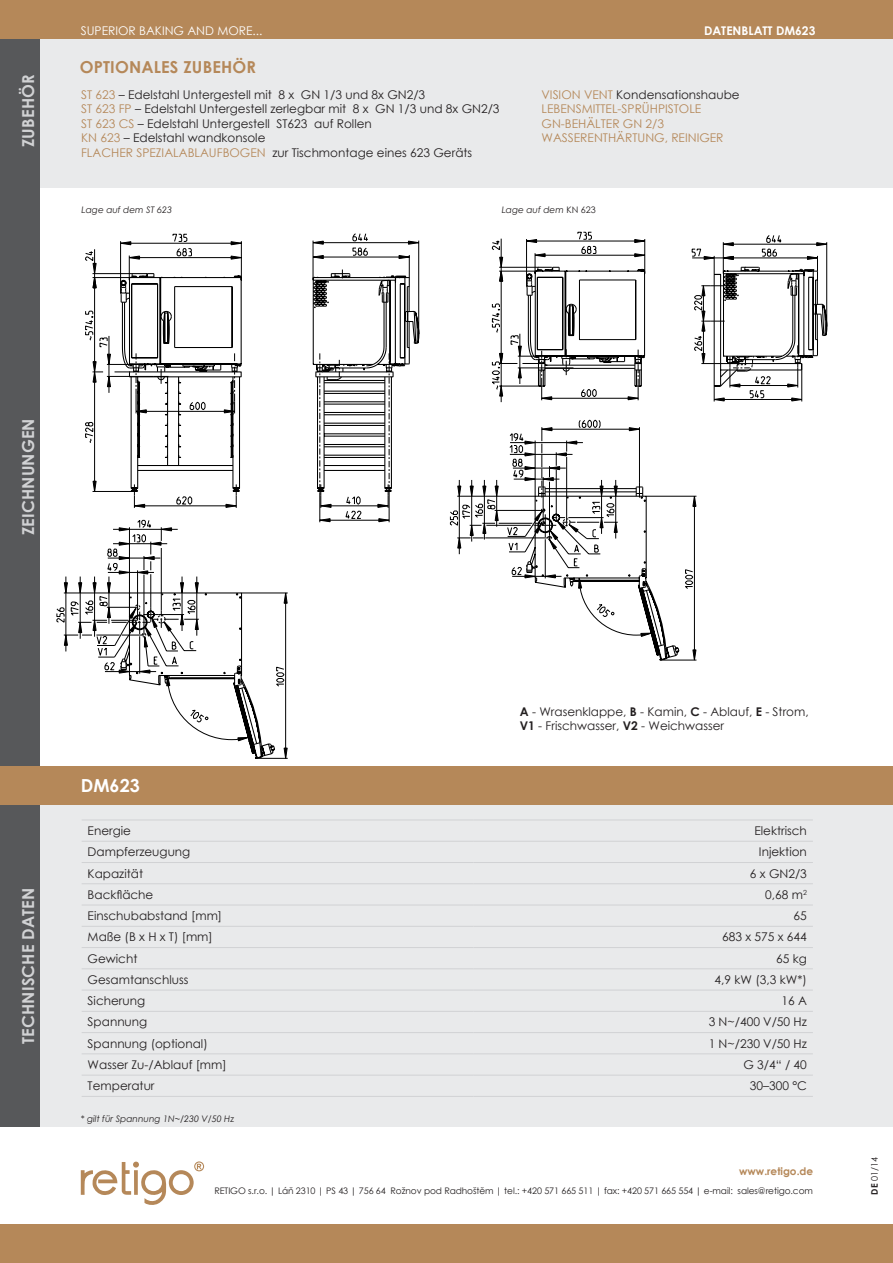
<style>
.page{position:relative;width:893px;height:1263px;background:#fff}
.page>*{position:absolute;margin:0;border:0;box-sizing:border-box;transform-origin:0 0}
.t1{font:700 18px "Century Gothic";color:#fff}
.t2{font:700 16.5px "Century Gothic";letter-spacing:.01em;color:#d1d2d4}
.t3{font:700 16.5px "Century Gothic";letter-spacing:.01em;color:#b58859}
.t4{font:12px/14.4px "Century Gothic";color:#231f20}
.t5{font:12px "Century Gothic";color:#b58859}
.t6{font:12px "Century Gothic";color:#fff}
.t7{font:700 12px "Century Gothic";color:#fff}
.t8{font:700 10.5px "Century Gothic";color:#b58859}
.t9{font:9px "Century Gothic";letter-spacing:-.01em;color:#231f20}
.t10{font:italic 9px "Century Gothic";color:#231f20}
.s1{color:#b58859}
.s2{font-style:normal}
.s3{font-weight:700}
</style>
<div class="page">
<div style="left:0;top:34px;width:893px;height:153px;background:#e9eaeb"></div>
<div style="left:0;top:767px;width:893px;height:360px;background:#e9eaeb"></div>
<div style="left:0;top:33px;width:40px;height:1094px;background:#57585a"></div>
<div style="left:0;top:0;width:893px;height:38px;background:#b58859"></div>
<div style="left:0;top:1225px;width:893px;height:38px;background:#b58859"></div>
<svg style="left:81px;top:1161px;width:123px;height:44px"></svg>
<div style="left:0;top:766px;width:893px;height:39px;background:#b58859"></div>
<hr style="left:82px;top:1075px;width:391px;height:1px;background:#d1d2d4">
<hr style="left:473px;top:1075px;width:340px;height:1px;background:#d1d2d4">
<hr style="left:82px;top:819px;width:391px;height:1px;background:#d1d2d4">
<hr style="left:473px;top:819px;width:340px;height:1px;background:#d1d2d4">
<hr style="left:82px;top:841px;width:391px;height:1px;background:#d1d2d4">
<hr style="left:473px;top:841px;width:340px;height:1px;background:#d1d2d4">
<hr style="left:82px;top:862px;width:391px;height:1px;background:#d1d2d4">
<hr style="left:473px;top:862px;width:340px;height:1px;background:#d1d2d4">
<hr style="left:82px;top:883px;width:391px;height:1px;background:#d1d2d4">
<hr style="left:473px;top:883px;width:340px;height:1px;background:#d1d2d4">
<hr style="left:82px;top:905px;width:391px;height:1px;background:#d1d2d4">
<hr style="left:473px;top:905px;width:340px;height:1px;background:#d1d2d4">
<hr style="left:82px;top:926px;width:391px;height:1px;background:#d1d2d4">
<hr style="left:473px;top:926px;width:340px;height:1px;background:#d1d2d4">
<hr style="left:82px;top:947px;width:391px;height:1px;background:#d1d2d4">
<hr style="left:473px;top:947px;width:340px;height:1px;background:#d1d2d4">
<hr style="left:82px;top:968px;width:391px;height:1px;background:#d1d2d4">
<hr style="left:473px;top:968px;width:340px;height:1px;background:#d1d2d4">
<hr style="left:82px;top:990px;width:391px;height:1px;background:#d1d2d4">
<hr style="left:473px;top:990px;width:340px;height:1px;background:#d1d2d4">
<hr style="left:82px;top:1011px;width:391px;height:1px;background:#d1d2d4">
<hr style="left:473px;top:1011px;width:340px;height:1px;background:#d1d2d4">
<hr style="left:82px;top:1032px;width:391px;height:1px;background:#d1d2d4">
<hr style="left:473px;top:1032px;width:340px;height:1px;background:#d1d2d4">
<hr style="left:82px;top:1053px;width:391px;height:1px;background:#d1d2d4">
<hr style="left:473px;top:1053px;width:340px;height:1px;background:#d1d2d4">
<hr style="left:82px;top:1096px;width:391px;height:1px;background:#d1d2d4">
<hr style="left:473px;top:1096px;width:340px;height:1px;background:#d1d2d4">
<svg style="left:56px;top:233px;width:364px;height:526px"></svg>
<svg style="left:449px;top:232px;width:378px;height:429px"></svg>
<p class="t2" style="left:16px;top:147px;width:74px;rotate:-90deg">ZUBEHÖR</p>
<p class="t6" style="left:81px;top:22px;width:183px">SUPERIOR BAKING AND MORE...</p>
<p class="t3" style="left:80px;top:54px;width:178px">OPTIONALES ZUBEHÖR</p>
<p class="t4" style="left:81px;top:87px;width:346px"><span class="s1">ST 623</span> – Edelstahl Untergestell mit 8 x GN 1/3 und 8x GN2/3</p>
<p class="t4" style="left:81px;top:102px;width:420px"><span class="s1">ST 623 FP</span> – Edelstahl Untergestell zerlegbar mit 8 x GN 1/3 und 8x GN2/3</p>
<p class="t4" style="left:81px;top:116px;width:292px"><span class="s1">ST 623 CS</span> – Edelstahl Untergestell ST623 auf Rollen</p>
<p class="t4" style="left:81px;top:131px;width:186px"><span class="s1">KN 623</span> – Edelstahl wandkonsole</p>
<p class="t4" style="left:81px;top:145px;width:393px"><span class="s1">FLACHER SPEZIALABLAUFBOGEN</span> zur Tischmontage eines 623 Geräts</p>
<p class="t7" style="left:704px;top:21px;width:113px">DATENBLATT DM623</p>
<p class="t4" style="left:541px;top:87px;width:200px"><span class="s1">VISION VENT</span> Kondensationshaube</p>
<p class="t5" style="left:541px;top:101px;width:161px">LEBENSMITTEL-SPRÜHPISTOLE</p>
<p class="t5" style="left:541px;top:115px;width:124px">GN-BEHÄLTER GN 2/3</p>
<p class="t5" style="left:541px;top:129px;width:184px">WASSERENTHÄRTUNG, REINIGER</p>
<p class="t10" style="left:82px;top:203px;width:92px">Lage auf dem ST 623</p>
<p class="t10" style="left:502px;top:203px;width:96px">Lage auf dem <span class="s2">KN 623</span></p>
<p class="t2" style="left:16px;top:535px;width:118px;rotate:-90deg">ZEICHNUNGEN</p>
<p class="t2" style="left:16px;top:1044px;width:158px;rotate:-90deg">TECHNISCHE DATEN</p>
<p class="t1" style="left:81px;top:772px;width:61px">DM623</p>
<p class="t4" style="left:520px;top:704px;width:290px"><span class="s3">A</span> - Wrasenklappe, <span class="s3">B</span> - Kamin, <span class="s3">C</span> - Ablauf, <span class="s3">E</span> - Strom,<br><span class="s3">V1</span> - Frischwasser, <span class="s3">V2</span> - Weichwasser</p>
<p class="t4" style="left:88px;top:823px;width:45px">Energie</p>
<p class="t4" style="left:754px;top:823px;width:54px">Elektrisch</p>
<p class="t4" style="left:88px;top:844px;width:104px">Dampferzeugung</p>
<p class="t4" style="left:759px;top:844px;width:49px">Injektion</p>
<p class="t4" style="left:88px;top:866px;width:57px">Kapazität</p>
<p class="t4" style="left:750px;top:866px;width:58px">6 x GN2/3</p>
<p class="t4" style="left:88px;top:887px;width:67px">Backfläche</p>
<p class="t4" style="left:765px;top:887px;width:43px">0,68 m<sup>2</sup></p>
<p class="t4" style="left:88px;top:908px;width:136px">Einschubabstand [mm]</p>
<p class="t4" style="left:794px;top:908px;width:15px">65</p>
<p class="t4" style="left:88px;top:929px;width:127px">Maße (B x H x T) [mm]</p>
<p class="t4" style="left:722px;top:929px;width:86px">683 x 575 x 644</p>
<p class="t4" style="left:88px;top:951px;width:51px">Gewicht</p>
<p class="t4" style="left:776px;top:951px;width:32px">65 kg</p>
<p class="t4" style="left:88px;top:972px;width:102px">Gesamtanschluss</p>
<p class="t4" style="left:715px;top:972px;width:94px">4,9 kW (3,3 kW*)</p>
<p class="t4" style="left:88px;top:993px;width:59px">Sicherung</p>
<p class="t4" style="left:781px;top:993px;width:27px">16 A</p>
<p class="t4" style="left:88px;top:1014px;width:61px">Spannung</p>
<p class="t4" style="left:709px;top:1014px;width:100px">3 N~/400 V/50 Hz</p>
<p class="t4" style="left:88px;top:1036px;width:122px">Spannung (optional)</p>
<p class="t4" style="left:709px;top:1036px;width:100px">1 N~/230 V/50 Hz</p>
<p class="t4" style="left:88px;top:1057px;width:141px">Wasser Zu-/Ablauf [mm]</p>
<p class="t4" style="left:743px;top:1057px;width:65px">G 3/4“ / 40</p>
<p class="t4" style="left:88px;top:1078px;width:68px">Temperatur</p>
<p class="t4" style="left:750px;top:1078px;width:59px">30–300 °C</p>
<p class="t10" style="left:81px;top:1112px;width:155px">* gilt für Spannung 1N~/230 V/50 Hz</p>
<p class="t8" style="left:739px;top:1163px;width:76px">www.retigo.de</p>
<p class="t9" style="left:215px;top:1184px;width:600px">RETIGO s.r.o. | Láň 2310 | PS 43 | 756 64 Rožnov pod Radhoštěm | tel.: +420 571 665 511 | fax: +420 571 665 554 | e-mail: sales@retigo.com</p>
<p class="t9" style="left:868px;top:1195px;width:39px;rotate:-90deg"><span class="s3">DE</span> 01/14</p>
</div>
